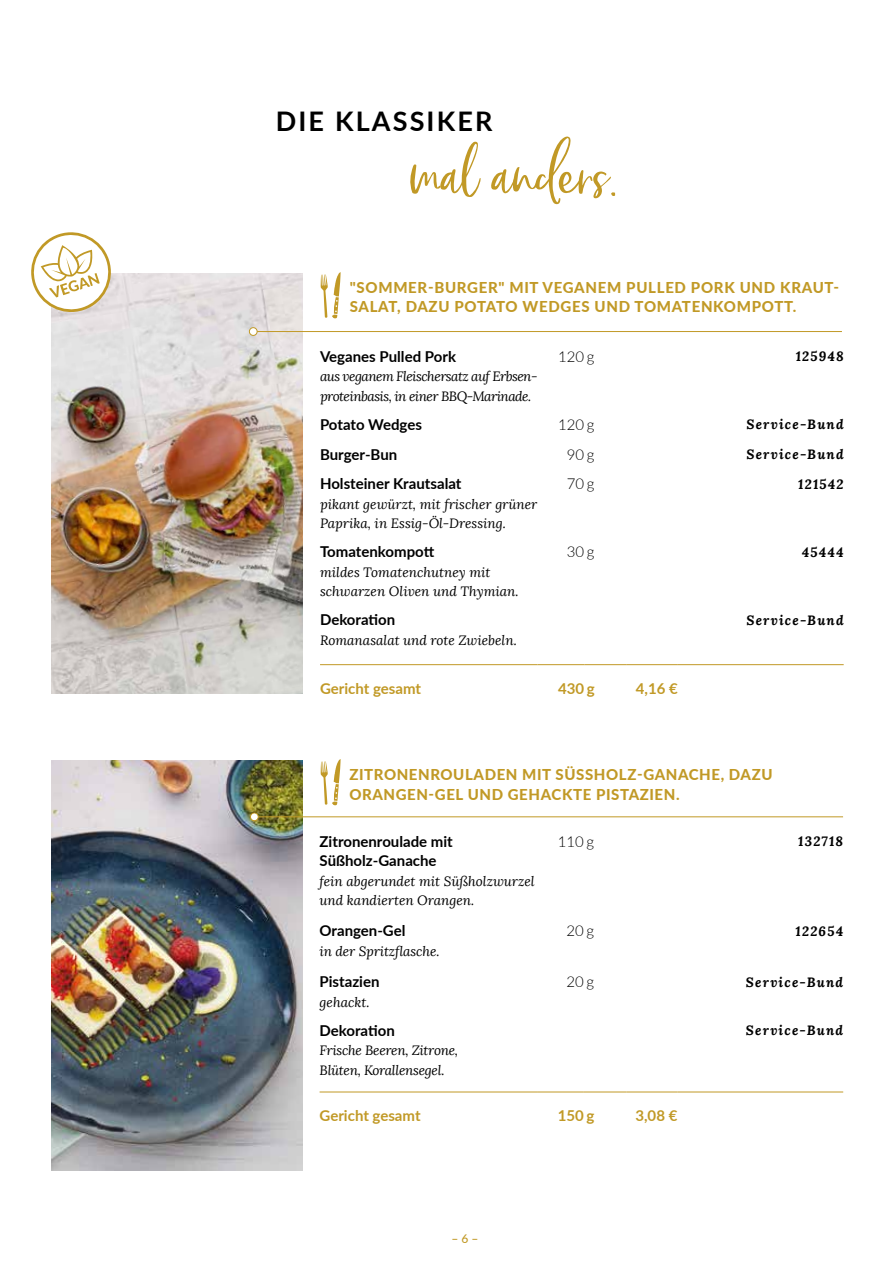
<style>
.page{position:relative;width:893px;height:1263px;background:#fff}
.page>*{position:absolute;margin:0;border:0;box-sizing:border-box;transform-origin:0 0}
.t1{font:90px "Chinup Buttercup";color:#c19926}
.t2{font:700 27px "Lato";letter-spacing:.08em;color:#000}
.t3{font:800 15px/19.5px "Lato";letter-spacing:.04em;color:#c19926}
.t4{font:700 15px/19.5px "Lato";color:#000}
.t5{font:700 15px "Lato";color:#c19926}
.t6{font:300 15px "Lato";color:#000}
.t7{font:italic 13.5px/19.5px "Lora";color:#000}
.t8{font:italic 700 13.5px "Lora";letter-spacing:.09em;color:#000}
.t9{font:italic 13.5px/19.5px "Lora";letter-spacing:-.04em;color:#000}
.t10{font:italic 13.5px/19.5px "Lora";letter-spacing:-.02em;color:#000}
.t11{font:500 12px "Lato";color:#c19926}
</style>
<div class="page">
<img style="left:51px;top:273px;width:252px;height:421px">
<img style="left:51px;top:760px;width:252px;height:410px">
<hr style="left:256px;top:331px;width:586px;height:1px;background:#c19926">
<div style="left:249px;top:328px;width:8px;height:7px;background:#fff;border-radius:50%"></div>
<div style="left:249px;top:327px;width:8px;height:9px;border:1px solid #c19926;border-radius:50%"></div>
<hr style="left:255px;top:816px;width:588px;height:1px;background:#c19926">
<div style="left:250px;top:813px;width:8px;height:8px;background:#fff;border-radius:50%"></div>
<div style="left:250px;top:812px;width:9px;height:9px;border:1px solid #c19926;border-radius:50%"></div>
<hr style="left:320px;top:664px;width:217px;height:1px;background:#c19926">
<hr style="left:537px;top:664px;width:47px;height:1px;background:#c19926">
<hr style="left:584px;top:664px;width:43px;height:1px;background:#c19926">
<hr style="left:627px;top:664px;width:51px;height:1px;background:#c19926">
<hr style="left:678px;top:664px;width:166px;height:1px;background:#c19926">
<hr style="left:320px;top:1091px;width:217px;height:1px;background:#c19926">
<hr style="left:537px;top:1091px;width:47px;height:1px;background:#c19926">
<hr style="left:584px;top:1091px;width:42px;height:1px;background:#c19926">
<hr style="left:626px;top:1091px;width:51px;height:1px;background:#c19926">
<hr style="left:677px;top:1091px;width:166px;height:1px;background:#c19926">
<svg style="left:321px;top:759px;width:20px;height:47px"></svg>
<svg style="left:321px;top:272px;width:20px;height:47px"></svg>
<svg style="left:31px;top:232px;width:85px;height:85px"></svg>
<h2 class="t2" style="left:276px;top:101px;width:218px">DIE KLASSIKER</h2>
<h1 class="t1" style="left:409px;top:125px;width:210px">mal anders.</h1>
<p class="t3" style="left:350px;top:277px;width:491px">"SOMMER-BURGER" MIT VEGANEM PULLED PORK UND KRAUT-<br>SALAT, DAZU POTATO WEDGES UND TOMATENKOMPOTT.</p>
<p class="t4" style="left:320px;top:346px;width:137px">Veganes Pulled Pork</p>
<p class="t9" style="left:320px;top:367px;width:219px">aus veganem Fleischersatz auf Erbsen&shy;proteinbasis, in einer BBQ-Marinade.</p>
<p class="t6" style="left:558px;top:346px;width:38px">120 g</p>
<p class="t8" style="left:796px;top:347px;width:49px">125948</p>
<p class="t4" style="left:320px;top:414px;width:103px">Potato Wedges</p>
<p class="t6" style="left:558px;top:414px;width:38px">120 g</p>
<p class="t8" style="left:746px;top:415px;width:99px">Service-Bund</p>
<p class="t4" style="left:320px;top:444px;width:79px">Burger-Bun</p>
<p class="t6" style="left:567px;top:444px;width:29px">90g</p>
<p class="t8" style="left:746px;top:445px;width:99px">Service-Bund</p>
<p class="t4" style="left:320px;top:473px;width:143px">Holsteiner Krautsalat</p>
<p class="t7" style="left:320px;top:494px;width:219px">pikant gewürzt, mit frischer grüner<br>Paprika, in Essig-Öl-Dressing.</p>
<p class="t6" style="left:567px;top:473px;width:29px">70 g</p>
<p class="t8" style="left:798px;top:475px;width:47px">121542</p>
<p class="t4" style="left:320px;top:541px;width:116px">Tomatenkompott</p>
<p class="t7" style="left:320px;top:562px;width:200px">mildes Tomatenchutney mit schwarzen Oliven und Thymian.</p>
<p class="t4" style="left:320px;top:610px;width:77px">Dekoration</p>
<p class="t7" style="left:320px;top:631px;width:198px">Romanasalat und rote Zwiebeln.</p>
<p class="t6" style="left:567px;top:541px;width:29px">30 g</p>
<p class="t8" style="left:802px;top:543px;width:43px">45444</p>
<p class="t8" style="left:746px;top:611px;width:99px">Service-Bund</p>
<p class="t5" style="left:320px;top:677px;width:103px">Gericht gesamt</p>
<p class="t5" style="left:558px;top:677px;width:38px">430 g</p>
<p class="t5" style="left:636px;top:677px;width:43px">4,16 €</p>
<p class="t3" style="left:349px;top:764px;width:425px">ZITRONENROULADEN MIT SÜSSHOLZ-GANACHE, DAZU<br>ORANGEN-GEL UND GEHACKTE PISTAZIEN.</p>
<p class="t4" style="left:320px;top:831px;width:135px">Zitronenroulade mit<br>Süßholz-Ganache</p>
<p class="t7" style="left:320px;top:871px;width:217px">fein abgerundet mit Süßholzwurzel und kandierten Orangen.</p>
<p class="t6" style="left:558px;top:831px;width:38px">110 g</p>
<p class="t8" style="left:798px;top:832px;width:47px">132718</p>
<p class="t4" style="left:320px;top:920px;width:87px">Orangen-Gel</p>
<p class="t7" style="left:320px;top:941px;width:122px">in der Spritzflasche.</p>
<p class="t6" style="left:566px;top:920px;width:29px">20g</p>
<p class="t8" style="left:795px;top:922px;width:49px">122654</p>
<p class="t4" style="left:320px;top:971px;width:62px">Pistazien</p>
<p class="t7" style="left:320px;top:992px;width:52px">gehackt.</p>
<p class="t6" style="left:566px;top:971px;width:29px">20g</p>
<p class="t8" style="left:746px;top:973px;width:99px">Service-Bund</p>
<p class="t4" style="left:320px;top:1020px;width:77px">Dekoration</p>
<p class="t10" style="left:320px;top:1041px;width:140px">Frische Beeren, Zitrone,<br>Blüten, Korallensegel.</p>
<p class="t8" style="left:746px;top:1021px;width:99px">Service-Bund</p>
<p class="t5" style="left:320px;top:1104px;width:103px">Gericht gesamt</p>
<p class="t5" style="left:558px;top:1104px;width:38px">150 g</p>
<p class="t5" style="left:635px;top:1104px;width:43px">3,08 €</p>
<p class="t11" style="left:451px;top:1230px;width:28px">– 6 –</p>
</div>
